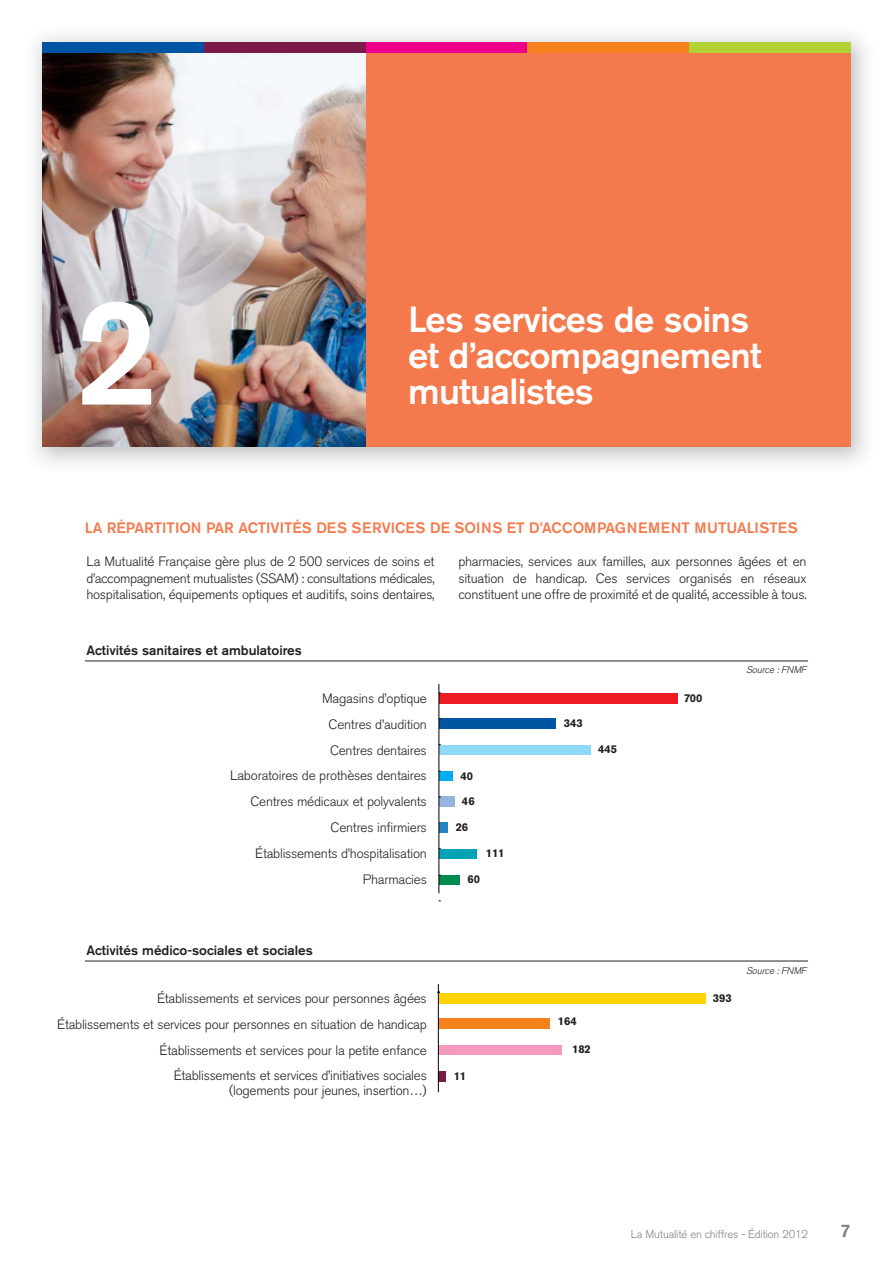
<style>
.page{position:relative;width:893px;height:1263px;background:#fff}
.page>*{position:absolute;margin:0;border:0;box-sizing:border-box;transform-origin:0 0}
.t1{font:500 150px "Akzidenz Grotesk BE";color:#fff}
.t2{font:500 36px/36px "Akzidenz Grotesk BE";letter-spacing:-.015em;color:#fff}
.t3{font:500 18px "Akzidenz Grotesk BE";color:#808285}
.t4{font:500 15px "Akzidenz Grotesk BE";color:#f47a4d}
.t5{font:300 13.5px/25.8px "Akzidenz Grotesk BE";letter-spacing:-.02em;color:#231f20;text-align:right}
.t6{font:500 13.5px "Akzidenz Grotesk BE";color:#231f20}
.t7{font:300 11.25px "Akzidenz Grotesk BE";letter-spacing:-.02em;color:#808285}
.t8{font:700 11.25px "Akzidenz Grotesk BE";letter-spacing:-.015em;color:#231f20}
.t9{font:italic 300 9.75px "Akzidenz Grotesk BE";color:#231f20}
</style>
<div class="page">
<img style="left:34px;top:35px;width:832px;height:429px">
<div style="left:365px;top:43px;width:485px;height:404px;background:#f47a4d"></div>
<img style="left:42px;top:53px;width:323px;height:394px">
<div style="left:42px;top:43px;width:162px;height:10px;background:#0055a2"></div>
<div style="left:204px;top:43px;width:161px;height:10px;background:#7c1b4a"></div>
<div style="left:365px;top:43px;width:162px;height:10px;background:#ec008c"></div>
<div style="left:689px;top:43px;width:161px;height:10px;background:#b3d334"></div>
<div style="left:527px;top:43px;width:162px;height:10px;background:#f5821f"></div>
<hr style="left:85px;top:661px;width:723px;height:1px;background:#231f20">
<div style="left:439px;top:745px;width:151px;height:10px;background:#8ed8f8"></div>
<div style="left:439px;top:797px;width:16px;height:10px;background:#95b5df"></div>
<div style="left:439px;top:875px;width:20px;height:10px;background:#008a4b"></div>
<div style="left:439px;top:693px;width:238px;height:10px;background:#ed1c24"></div>
<div style="left:439px;top:718px;width:117px;height:11px;background:#0055a2"></div>
<div style="left:439px;top:771px;width:14px;height:10px;background:#00aeef"></div>
<div style="left:439px;top:849px;width:38px;height:10px;background:#00a3b3"></div>
<div style="left:439px;top:822px;width:9px;height:11px;background:#2484c6"></div>
<hr style="left:438px;top:685px;width:1px;height:208px;background:#000103">
<hr style="left:85px;top:961px;width:723px;height:1px;background:#231f20">
<div style="left:438px;top:993px;width:267px;height:10px;background:#ffd400"></div>
<div style="left:438px;top:1018px;width:112px;height:11px;background:#f5821f"></div>
<div style="left:438px;top:1045px;width:124px;height:10px;background:#f49ac1"></div>
<div style="left:438px;top:1071px;width:7px;height:11px;background:#7c1b4a"></div>
<hr style="left:438px;top:985px;width:1px;height:107px;background:#000103">
<h1 class="t1" style="left:74px;top:299px;width:86px">2</h1>
<h2 class="t2" style="left:408px;top:305px;width:354px">Les services de soins et d’accompagnement</h2>
<h2 class="t2" style="left:408px;top:377px;width:187px">mutualistes</h2>
<p class="t4" style="left:85px;top:522px;width:714px">LA RÉPARTITION PAR ACTIVITÉS DES SERVICES DE SOINS ET D’ACCOMPAGNEMENT MUTUALISTES</p>
<p class="t5" style="left:86px;top:555px;width:350px;line-height:16.5px;text-align:justify">La Mutualité Française gère plus de 2 500 services de soins et d’accompagnement mutualistes (SSAM) : consultations médicales, hospitalisation, équipements optiques et auditifs, soins dentaires,</p>
<p class="t5" style="left:458px;top:555px;width:350px;line-height:16.5px;text-align:justify">pharmacies, services aux familles, aux personnes âgées et en situation de handicap. Ces services organisés en réseaux constituent une offre de proximité et de qualité, accessible à tous.</p>
<p class="t6" style="left:86px;top:645px;width:217px">Activités sanitaires et ambulatoires</p>
<p class="t5" style="left:230px;top:687px;width:198px">Magasins d’optique<br>Centres d’audition<br>Centres dentaires<br>Laboratoires de prothèses dentaires<br>Centres médicaux et polyvalents<br>Centres infirmiers<br>Établissements d’hospitalisation<br>Pharmacies</p>
<p class="t6" style="left:86px;top:946px;width:228px">Activités médico-sociales et sociales</p>
<p class="t5" style="left:57px;top:987px;width:371px">Établissements et services pour personnes âgées<br>Établissements et services pour personnes en situation de handicap Établissements et services pour la petite enfance<br>Établissements et services d’initiatives sociales</p>
<p class="t5" style="left:229px;top:1079px;width:199px">(logements pour jeunes, insertion…)</p>
<p class="t8" style="left:460px;top:772px;width:14px">40</p>
<p class="t8" style="left:462px;top:798px;width:14px">46</p>
<p class="t8" style="left:455px;top:823px;width:14px">26</p>
<p class="t8" style="left:486px;top:849px;width:20px">111</p>
<p class="t8" style="left:467px;top:875px;width:14px">60</p>
<p class="t8" style="left:454px;top:1072px;width:14px">11</p>
<p class="t8" style="left:564px;top:719px;width:20px">343</p>
<p class="t8" style="left:598px;top:745px;width:20px">445</p>
<p class="t8" style="left:684px;top:694px;width:20px">700</p>
<p class="t9" style="left:746px;top:666px;width:64px">Source :FNMF</p>
<p class="t8" style="left:558px;top:1018px;width:20px">164</p>
<p class="t8" style="left:572px;top:1045px;width:20px">182</p>
<p class="t8" style="left:713px;top:994px;width:20px">393</p>
<p class="t9" style="left:746px;top:967px;width:64px">Source :FNMF</p>
<p class="t7" style="left:631px;top:1230px;width:179px">La Mutualité en chiffres - Édition 2012</p>
<h3 class="t3" style="left:840px;top:1225px;width:12px">7</h3>
</div>
